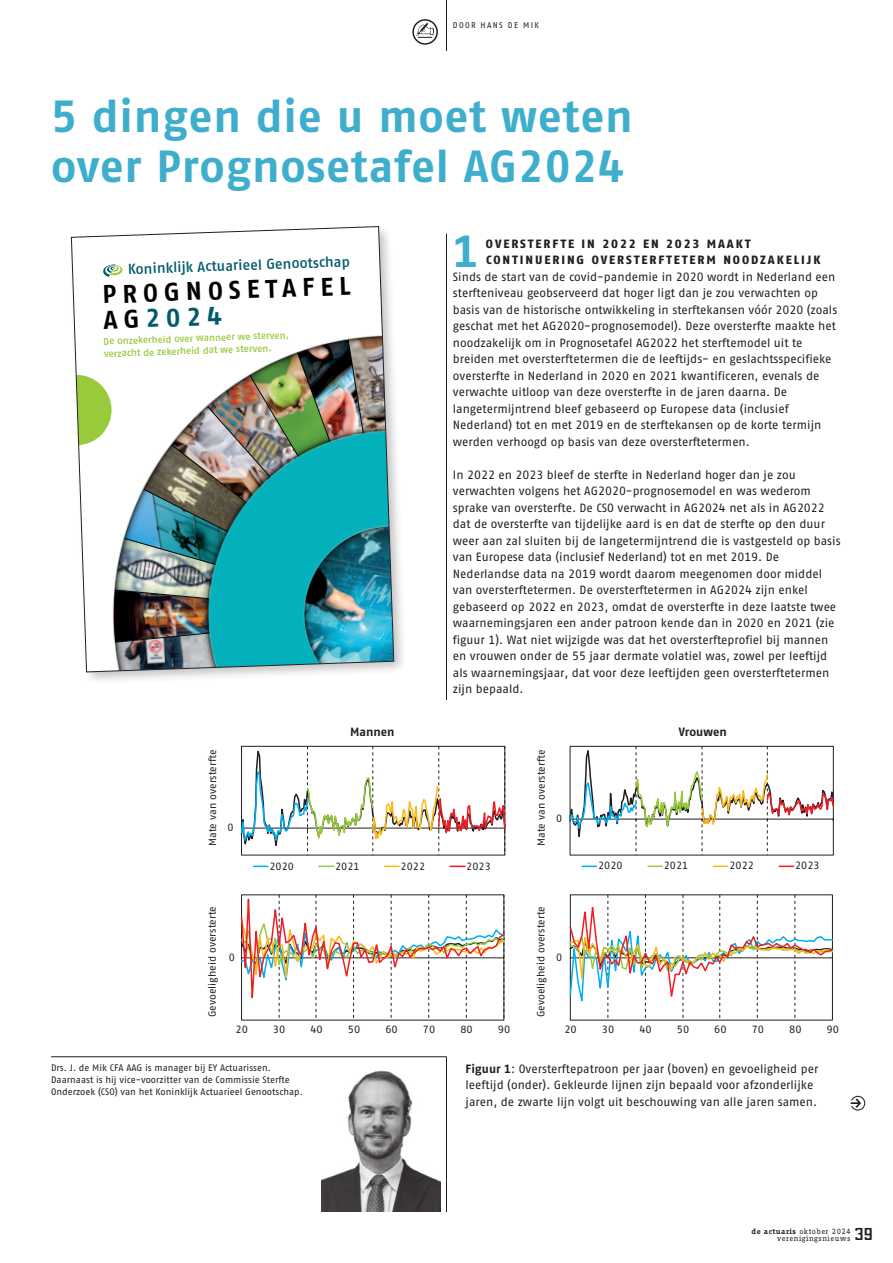
<style>
.page{position:relative;width:893px;height:1263px;background:#fff}
.page>*{position:absolute;margin:0;border:0;box-sizing:border-box;transform-origin:0 0}
.t1{font:700 45px/49.5px "Fago OT";letter-spacing:.015em;color:#3faecd}
.t2{font:700 25.65px/25.7px "Fago OT";color:#000}
.t3{font:18px "Nesobrite Sc Bl";color:#231f20}
.t4{font:500 14.4px "Fago OT";color:#005c6c}
.t5{font:12px/16.5px "Fago OT";color:#231f20}
.t6{font:800 12px "Fago OT";letter-spacing:.16em;color:#231f20}
.t7{font:700 12px "Fago OT";color:#231f20}
.t8{font:10.5px "Fago OT";color:#231f20}
.t9{font:500 9.75px/12.5px "Fago OT";color:#99ca3b}
.t10{font:9.45px/12px "Fago OT";color:#231f20}
.t11{font:8.25px "Fago OT";letter-spacing:.16em;color:#231f20}
.t12{font:7.5px "Fago Correspondence Serif Pro";letter-spacing:.05em;color:#231f20}
.s1{color:#005c6c}
.s2{font-weight:700}
</style>
<div class="page">
<hr style="left:446px;top:1057px;width:1px;height:155px;background:#231f20">
<hr style="left:446px;top:234px;width:1px;height:466px;background:#231f20">
<hr style="left:446px;top:0;width:1px;height:51px;background:#231f20">
<img style="left:321px;top:1070px;width:119px;height:142px">
<hr style="left:51px;top:1056px;width:395px;height:1px;background:#231f20">
<svg style="left:412px;top:19px;width:26px;height:26px"></svg>
<svg style="left:240px;top:745px;width:266px;height:111px"></svg>
<svg style="left:569px;top:745px;width:266px;height:110px"></svg>
<svg style="left:582px;top:865px;width:14px;height:2px"></svg>
<svg style="left:648px;top:865px;width:14px;height:2px"></svg>
<svg style="left:713px;top:865px;width:15px;height:2px"></svg>
<svg style="left:779px;top:865px;width:15px;height:2px"></svg>
<svg style="left:240px;top:865px;width:265px;height:156px"></svg>
<svg style="left:569px;top:894px;width:265px;height:126px"></svg>
<svg style="left:851px;top:1096px;width:14px;height:14px"></svg>
<img style="left:71px;top:226px;width:323px;height:446px">
<p class="t11" style="left:453px;top:22px;width:88px">DOOR HANS DE MIK</p>
<p class="t1" style="left:51px;top:96px;width:583px">5 dingen die u moet weten over Prognosetafel AG2024</p>
<p class="t4" style="left:128px;top:263px;width:224px;rotate:-2deg">Koninklijk Actuarieel Genootschap</p>
<p class="t2" style="left:102px;top:284px;width:250px;rotate:-2deg">PROGNOSETAFEL<br>AG<span class="s1">2024</span></p>
<p class="t9" style="left:103px;top:336px;width:187px;rotate:-2deg">De onzekerheid over wanneer we sterven, verzacht de zekerheid dat we sterven.</p>
<p class="t8" style="left:209px;top:846px;width:98px;rotate:-90deg">Mate van oversterfte</p>
<p class="t8" style="left:227px;top:823px;width:8px">0</p>
<p class="t7" style="left:350px;top:728px;width:46px">Mannen</p>
<p class="t1" style="left:453px;top:231px;width:28px">1</p>
<p class="t6" style="left:486px;top:236px;width:266px">OVERSTERFTE IN 2022 EN 2023 MAAKT</p>
<p class="t6" style="left:486px;top:253px;width:336px">CONTINUERING OVERSTERFTETERM NOODZAKELIJK</p>
<p class="t5" style="left:453px;top:269px;width:386px">Sinds de start van de covid-pandemie in 2020 wordt in Nederland een sterfteniveau geobserveerd dat hoger ligt dan je zou verwachten op basis van de historische ontwikkeling in sterftekansen vóór 2020 (zoals geschat met het AG2020-prognosemodel). Deze oversterfte maakte het noodzakelijk om in Prognosetafel AG2022 het sterftemodel uit te breiden met oversterftetermen die de leeftijds- en geslachtsspecifieke oversterfte in Nederland in 2020 en 2021 kwantificeren, evenals de verwachte uitloop van deze oversterfte in de jaren daarna. De langetermijntrend bleef gebaseerd op Europese data (inclusief Nederland) tot en met 2019 en de sterftekansen op de korte termijn werden verhoogd op basis van deze oversterftetermen.</p>
<p class="t5" style="left:453px;top:467px;width:389px">In 2022 en 2023 bleef de sterfte in Nederland hoger dan je zou verwachten volgens het AG2020-prognosemodel en was wederom sprake van oversterfte. De CSO verwacht in AG2024 net als in AG2022 dat de oversterfte van tijdelijke aard is en dat de sterfte op den duur weer aan zal sluiten bij de langetermijntrend die is vastgesteld op basis van Europese data (inclusief Nederland) tot en met 2019. De Nederlandse data na 2019 wordt daarom meegenomen door middel van oversterftetermen. De oversterftetermen in AG2024 zijn enkel gebaseerd op 2022 en 2023, omdat de oversterfte in deze laatste twee waarnemingsjaren een ander patroon kende dan in 2020 en 2021 (zie figuur 1). Wat niet wijzigde was dat het oversterfteprofiel bij mannen en vrouwen onder de 55 jaar dermate volatiel was, zowel per leeftijd als waarnemingsjaar, dat voor deze leeftijden geen oversterftetermen zijn bepaald.</p>
<p class="t8" style="left:537px;top:846px;width:98px;rotate:-90deg">Mate van oversterfte</p>
<p class="t8" style="left:556px;top:814px;width:8px">0</p>
<p class="t7" style="left:679px;top:728px;width:49px">Vrouwen</p>
<p class="t8" style="left:269px;top:862px;width:26px">2020</p>
<p class="t8" style="left:335px;top:862px;width:26px">2021</p>
<p class="t8" style="left:401px;top:862px;width:26px">2022</p>
<p class="t8" style="left:466px;top:862px;width:26px">2023</p>
<p class="t8" style="left:598px;top:862px;width:26px">2020</p>
<p class="t8" style="left:664px;top:862px;width:26px">2021</p>
<p class="t8" style="left:729px;top:862px;width:26px">2022</p>
<p class="t8" style="left:795px;top:862px;width:26px">2023</p>
<p class="t8" style="left:208px;top:1017px;width:112px;rotate:-90deg">Gevoeligheid oversterte</p>
<p class="t8" style="left:229px;top:953px;width:8px">0</p>
<p class="t8" style="left:235px;top:1025px;width:14px">20</p>
<p class="t8" style="left:273px;top:1025px;width:14px">30</p>
<p class="t8" style="left:310px;top:1025px;width:14px">40</p>
<p class="t8" style="left:348px;top:1025px;width:14px">50</p>
<p class="t8" style="left:385px;top:1025px;width:14px">60</p>
<p class="t8" style="left:423px;top:1025px;width:14px">70</p>
<p class="t8" style="left:460px;top:1025px;width:14px">80</p>
<p class="t8" style="left:498px;top:1025px;width:14px">90</p>
<p class="t8" style="left:537px;top:1017px;width:112px;rotate:-90deg">Gevoeligheid oversterte</p>
<p class="t8" style="left:556px;top:953px;width:8px">0</p>
<p class="t8" style="left:564px;top:1025px;width:14px">20</p>
<p class="t8" style="left:602px;top:1025px;width:14px">30</p>
<p class="t8" style="left:639px;top:1025px;width:14px">40</p>
<p class="t8" style="left:677px;top:1025px;width:14px">50</p>
<p class="t8" style="left:714px;top:1025px;width:14px">60</p>
<p class="t8" style="left:752px;top:1025px;width:14px">70</p>
<p class="t8" style="left:789px;top:1025px;width:14px">80</p>
<p class="t8" style="left:827px;top:1025px;width:14px">90</p>
<p class="t10" style="left:51px;top:1062px;width:222px">Drs. J. de Mik CFA AAG is manager bij EY Actuarissen.</p>
<p class="t10" style="left:51px;top:1074px;width:253px">Daarnaast is hij vice-voorzitter van de Commissie Sterfte<br>Onderzoek (CSO) van het Koninklijk Actuarieel Genootschap.</p>
<p class="t5" style="left:466px;top:1061px;width:354px"><span class="s2">Figuur 1</span>: Oversterftepatroon per jaar (boven) en gevoeligheid per leeftijd (onder). Gekleurde lijnen zijn bepaald voor afzonderlijke jaren, de zwarte lijn volgt uit beschouwing van alle jaren samen.</p>
<p class="t12" style="left:752px;top:1228px;width:100px"><span class="s2">de actuaris</span> oktober 2024</p>
<p class="t12" style="left:777px;top:1236px;width:75px">verenigingsnieuws</p>
<p class="t3" style="left:855px;top:1223px;width:19px">39</p>
</div>
